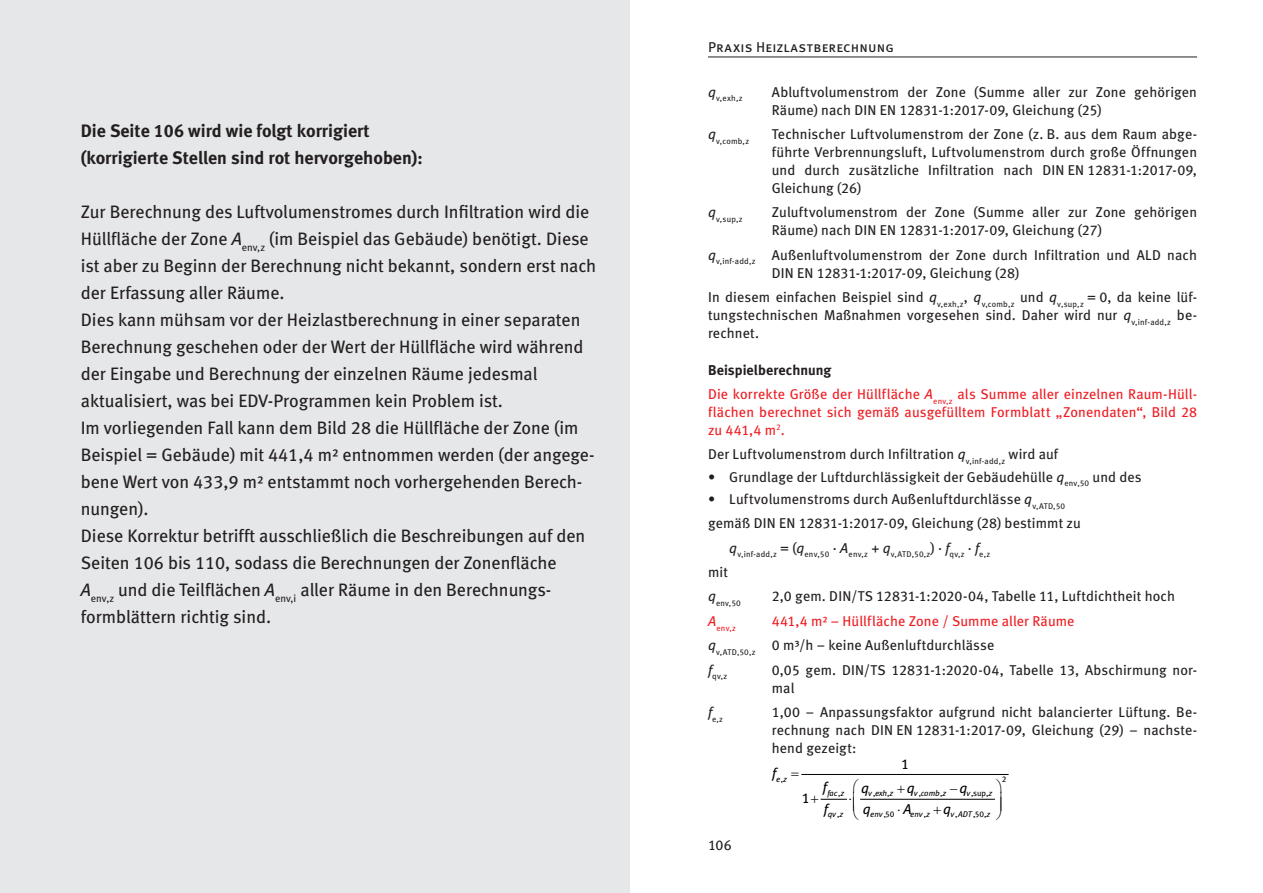
<style>
.page{position:relative;width:1263px;height:893px;background:#fff}
.page>*{position:absolute;margin:0;border:0;box-sizing:border-box;transform-origin:0 0}
.t1{font:18px/27px "Meta Book LF";color:#231f20}
.t2{font:18px/27px "Meta Bold LF";color:#231f20}
.t3{font:14.25px/18px "Meta Book LF";letter-spacing:.01em;color:#231f20}
.t4{font:14.25px/18px "Meta Book LF";letter-spacing:.01em;color:#ee1d23;text-align:justify}
.t5{font:14.25px "Meta Book LF Caps";letter-spacing:.015em;color:#231f20}
.t6{font:14.25px "Meta Bold LF";letter-spacing:.005em;color:#231f20}
.t7{font:italic 14.25px "Meta Book LF";color:#000001}
.t8{font:14.25px "Meta Book LF";color:#000001}
.t9{font:8.25px "Meta Book LF";letter-spacing:.025em;color:#231f20}
.t10{font:italic 8.25px "Meta Book LF";color:#000001}
.t11{font:8.25px "Meta Book LF";color:#000001}
.t12{font:8.25px "Meta Book LF";color:#ee1d23}
.s1{font-style:italic}
.s2{font-style:italic;color:#231f20}
.s3{color:#231f20}
.s4{font-style:normal}
</style>
<div class="page">
<hr style="left:708px;top:57px;width:489px;height:1px;background:#231f20">
<hr style="left:861px;top:799px;width:133px;height:1px;background:#000001">
<hr style="left:802px;top:774px;width:206px;height:1px;background:#000001">
<div style="left:0;top:0;width:629px;height:893px;background:#e6e7e9"></div>
<svg style="left:820px;top:798px;width:27px;height:2px"></svg>
<p class="t2" style="left:81px;top:117px;width:343px">Die Seite 106 wird wie folgt korrigiert (korrigierte Stellen sind rot hervorgehoben):</p>
<p class="t1" style="left:81px;top:198px;width:517px">Zur Berechnung des Luftvolumenstromes durch Infiltration wird die Hüllfläche der Zone <span class="s1">A</span><sub>env,z</sub> (im Beispiel das Gebäude) benötigt. Diese ist aber zu Beginn der Berechnung nicht bekannt, sondern erst nach der Erfassung aller Räume.<br>Dies kann mühsam vor der Heizlastberechnung in einer separaten Berechnung geschehen oder der Wert der Hüllfläche wird während der Eingabe und Berechnung der einzelnen Räume jedesmal aktualisiert, was bei EDV-Programmen kein Problem ist.<br>Im vorliegenden Fall kann dem Bild 28 die Hüllfläche der Zone (im Beispiel = Gebäude) mit 441,4 m² entnommen werden (der angege&shy;bene Wert von 433,9 m² entstammt noch vorhergehenden Berech&shy;nungen).<br>Diese Korrektur betrifft ausschließlich die Beschreibungen auf den Seiten 106 bis 110, sodass die Berechnungen der Zonenfläche<br><span class="s1">A</span><sub>env,z</sub> und die Teilflächen <span class="s1">A</span><sub>env,i</sub> aller Räume in den Berechnungs&shy;formblättern richtig sind.</p>
<p class="t5" style="left:708px;top:39px;width:187px">Praxis Heizlastberechnung</p>
<p class="t9" style="left:708px;top:93px;width:36px"><sup>q</sup>v,exh,z</p>
<p class="t3" style="left:772px;top:82px;width:427px">Abluftvolumenstrom der Zone (Summe aller zur Zone gehörigen<br>Räume) nach DIN EN 12831-1:2017-09, Gleichung (25)</p>
<p class="t9" style="left:708px;top:136px;width:43px"><sup>q</sup>v,comb,z</p>
<p class="t3" style="left:772px;top:125px;width:427px;text-align:justify">Technischer Luftvolumenstrom der Zone (z. B. aus dem Raum abge&shy;führte Verbrennungsluft, Luftvolumenstrom durch große Öffnungen und durch zusätzliche Infiltration nach DIN EN 12831-1:2017-09, Gleichung (26)</p>
<p class="t9" style="left:708px;top:214px;width:36px"><sup>q</sup>v,sup,z</p>
<p class="t3" style="left:772px;top:203px;width:427px">Zuluftvolumenstrom der Zone (Summe aller zur Zone gehörigen<br>Räume) nach DIN EN 12831-1:2017-09, Gleichung (27)</p>
<p class="t3" style="left:772px;top:245px;width:427px;text-indent:-64px"><span class="s1">q</span><sub>v,inf-add,z</sub> Außenluftvolumenstrom der Zone durch Infiltration und ALD nach<br>DIN EN 12831-1:2017-09, Gleichung (28)</p>
<p class="t3" style="left:708px;top:288px;width:490px;text-align:justify">In diesem einfachen Beispiel sind <span class="s1">q</span><sub>v,exh,z</sub>, <span class="s1">q</span><sub>v,comb,z</sub> und <span class="s1">q</span><sub>v,sup,z</sub> = 0, da keine lüf&shy;tungstechnischen Maßnahmen vorgesehen sind. Daher wird nur <span class="s1">q</span><sub>v,inf-add,z</sub> be&shy;rechnet.</p>
<p class="t6" style="left:708px;top:361px;width:125px">Beispielberechnung</p>
<p class="t4" style="left:708px;top:385px;width:490px">Die korrekte Größe der Hüllfläche <span class="s1">A</span><sub>env,z</sub> als Summe aller einzelnen Raum-Hüll&shy;flächen berechnet sich gemäß ausgefülltem Formblatt „Zonendaten“, Bild 28 zu 441,4 m<sup>2</sup>.</p>
<p class="t3" style="left:708px;top:445px;width:352px">Der Luftvolumenstrom durch Infiltration <span class="s1">q</span><sub>v,inf-add,z</sub> wird auf</p>
<p class="t3" style="left:708px;top:467px;width:435px">• Grundlage der Luftdurchlässigkeit der Gebäudehülle <span class="s1">q</span><sub>env,50</sub> und des</p>
<p class="t3" style="left:708px;top:486px;width:374px;line-height:24.3px">• Luftvolumenstroms durch Außenluftdurchlässe <span class="s1">q</span><sub>v,ATD,50 </sub>gemäß DIN EN 12831-1:2017-09, Gleichung (28) bestimmt zu</p>
<p class="t9" style="left:729px;top:549px;width:262px"><sup>q</sup>v,inf-add,z <sup>=</sup> <sup>(</sup><sup>q</sup>env,50 <sup>⋅</sup> <sup>A</sup>env,z <sup>+</sup> <sup>q</sup>v,ATD,50,z<sup>)</sup> <sup>⋅</sup> <sup>f</sup>qv,z <sup>⋅</sup> <sup>f</sup>e,z</p>
<p class="t3" style="left:708px;top:563px;width:21px">mit</p>
<p class="t9" style="left:708px;top:598px;width:34px"><sup>q</sup>env,50</p>
<p class="t3" style="left:772px;top:587px;width:405px">2,0 gem. DIN/TS 12831-1:2020-04, Tabelle 11, Luftdichtheit hoch</p>
<p class="t12" style="left:708px;top:622px;width:29px"><sup>A</sup>env,z</p>
<p class="t4" style="left:708px;top:608px;width:368px;line-height:24.5px;text-indent:64px">441,4 m² – Hüllfläche Zone / Summe aller Räume <span class="s2">q</span><sub>v,ATD,50,z</sub> <span class="s3">0 m³/h – keine Außenluftdurchlässe</span></p>
<p class="t9" style="left:708px;top:671px;width:21px"><sup>f</sup>qv,z</p>
<p class="t3" style="left:772px;top:660px;width:427px">0,05 gem. DIN/TS 12831-1:2020-04, Tabelle 13, Abschirmung nor&shy;mal</p>
<p class="t9" style="left:708px;top:713px;width:16px"><sup>f</sup>e,z</p>
<p class="t3" style="left:772px;top:703px;width:427px;text-align:justify">1,00 – Anpassungsfaktor aufgrund nicht balancierter Lüftung. Be&shy;rechnung nach DIN EN 12831-1:2017-09, Gleichung (29) – nachste&shy;hend gezeigt:</p>
<p class="t11" style="left:781px;top:774px;width:4px">,</p>
<p class="t11" style="left:1002px;top:774px;width:6px">2</p>
<p class="t11" style="left:838px;top:788px;width:4px">,</p>
<p class="t11" style="left:873px;top:788px;width:4px">,</p>
<p class="t11" style="left:887px;top:788px;width:4px">,</p>
<p class="t11" style="left:919px;top:788px;width:4px">,</p>
<p class="t11" style="left:940px;top:788px;width:4px">,</p>
<p class="t11" style="left:966px;top:788px;width:27px"><span class="s1">v</span> ,sup,<span class="s1">z</span></p>
<p class="t11" style="left:837px;top:809px;width:4px">,</p>
<p class="t10" style="left:870px;top:809px;width:26px">env <span class="s4">,50</span></p>
<p class="t11" style="left:924px;top:809px;width:4px">,</p>
<p class="t11" style="left:955px;top:809px;width:4px">,</p>
<p class="t8" style="left:901px;top:755px;width:9px">1</p>
<p class="t7" style="left:772px;top:764px;width:5px">f</p>
<p class="t10" style="left:776px;top:774px;width:12px">e z</p>
<p class="t7" style="left:823px;top:778px;width:5px">f</p>
<p class="t7" style="left:861px;top:779px;width:9px">q</p>
<p class="t7" style="left:907px;top:779px;width:9px">q</p>
<p class="t7" style="left:959px;top:779px;width:9px">q</p>
<p class="t7" style="left:824px;top:800px;width:5px">f</p>
<p class="t7" style="left:863px;top:800px;width:9px">q</p>
<p class="t7" style="left:903px;top:800px;width:10px">A</p>
<p class="t7" style="left:943px;top:800px;width:9px">q</p>
<p class="t10" style="left:827px;top:788px;width:18px">fac z</p>
<p class="t10" style="left:868px;top:788px;width:26px">v exh z</p>
<p class="t10" style="left:914px;top:788px;width:34px">v comb z</p>
<p class="t10" style="left:828px;top:809px;width:17px">qv z</p>
<p class="t10" style="left:910px;top:809px;width:21px">env z</p>
<p class="t8" style="left:802px;top:789px;width:9px">1</p>
<p class="t10" style="left:950px;top:809px;width:41px">v ADT<span class="s4">,50,</span>z</p>
<p class="t3" style="left:708px;top:836px;width:25px">106</p>
</div>
